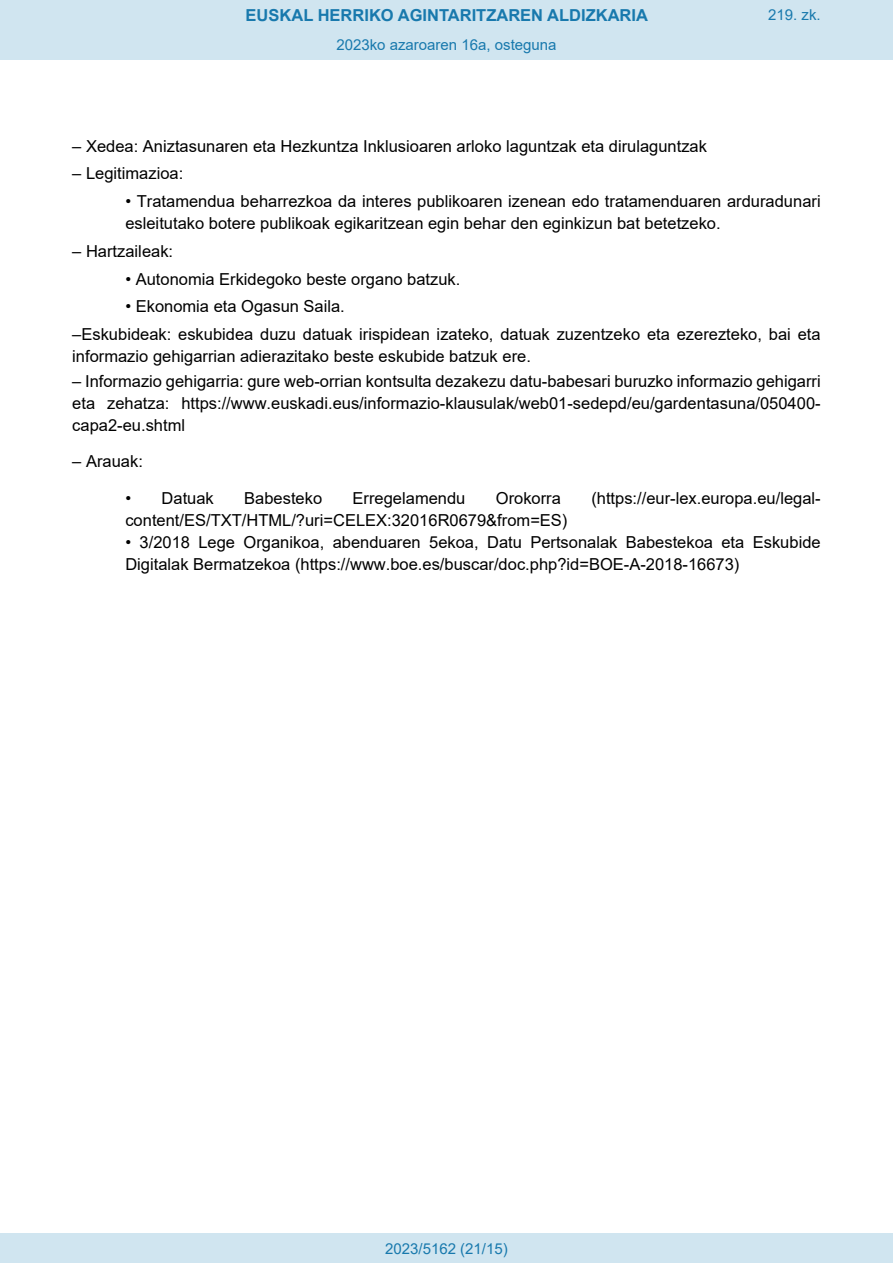
<style>
.page{position:relative;width:893px;height:1263px;background:#fff}
.page>*{position:absolute;margin:0;border:0;box-sizing:border-box;transform-origin:0 0}
.t1{font:16.5px/21.8px "Arial";color:#000}
.t2{font:700 16.5px "Arial";color:#1879ad}
.Paginacion_Centro{font:15px "Arial";color:#1879ad}
</style>
<div class="page">
<div style="left:0;top:0;width:893px;height:60px;background:#d0e5f0"></div>
<div style="left:0;top:1233px;width:893px;height:30px;background:#d0e5f0"></div>
<p class="t2" style="left:246px;top:3px;width:404px">EUSKAL HERRIKO AGINTARITZAREN ALDIZKARIA</p>
<p class="Paginacion_Centro" style="left:768px;top:5px;width:54px">219. zk.</p>
<p class="Paginacion_Centro" style="left:336px;top:35px;width:222px">2023ko azaroaren 16a, osteguna</p>
<p class="t1" style="left:72px;top:135px;width:636px">– Xedea: Aniztasunaren eta Hezkuntza Inklusioaren arloko laguntzak eta dirulaguntzak</p>
<p class="t1" style="left:72px;top:163px;width:112px">– Legitimazioa:</p>
<p class="t1" style="left:125px;top:190px;width:697px">• Tratamendua beharrezkoa da interes publikoaren izenean edo tratamenduaren arduradunari esleitutako botere publikoak egikaritzean egin behar den eginkizun bat betetzeko.</p>
<p class="t1" style="left:72px;top:240px;width:102px">– Hartzaileak:</p>
<p class="t1" style="left:125px;top:268px;width:337px">• Autonomia Erkidegoko beste organo batzuk.</p>
<p class="t1" style="left:72px;top:293px;width:750px;line-height:27.8px;text-indent:53px">• Ekonomia eta Ogasun Saila.<br>–Eskubideak: eskubidea duzu datuak irispidean izateko, datuak zuzentzeko eta ezerezteko, bai eta</p>
<p class="t1" style="left:72px;top:345px;width:460px">informazio gehigarrian adierazitako beste eskubide batzuk ere.</p>
<p class="t1" style="left:72px;top:370px;width:750px;text-align:justify">– Informazio gehigarria: gure web-orrian kontsulta dezakezu datu-babesari buruzko informazio gehigarri eta zehatza: https://www.euskadi.eus/informazio-klausulak/web01-sedepd/eu/gardentasuna/050400- capa2-eu.shtml</p>
<p class="t1" style="left:72px;top:451px;width:72px">– Arauak:</p>
<p class="t1" style="left:125px;top:487px;width:90px">• Datuak</p>
<p class="t1" style="left:244px;top:487px;width:79px">Babesteko</p>
<p class="t1" style="left:353px;top:487px;width:114px">Erregelamendu</p>
<p class="t1" style="left:496px;top:487px;width:67px">Orokorra</p>
<p class="t1" style="left:591px;top:487px;width:231px">(https://eur-lex.europa.eu/legal-</p>
<p class="t1" style="left:125px;top:509px;width:444px">content/ES/TXT/HTML/?uri=CELEX:32016R0679&amp;from=ES)</p>
<p class="t1" style="left:125px;top:531px;width:697px">• 3/2018 Lege Organikoa, abenduaren 5ekoa, Datu Pertsonalak Babestekoa eta Eskubide<br>Digitalak Bermatzekoa (https://www.boe.es/buscar/doc.php?id=BOE-A-2018-16673)</p>
<p class="Paginacion_Centro" style="left:385px;top:1238px;width:124px">2023/5162 (21/15)</p>
</div>
